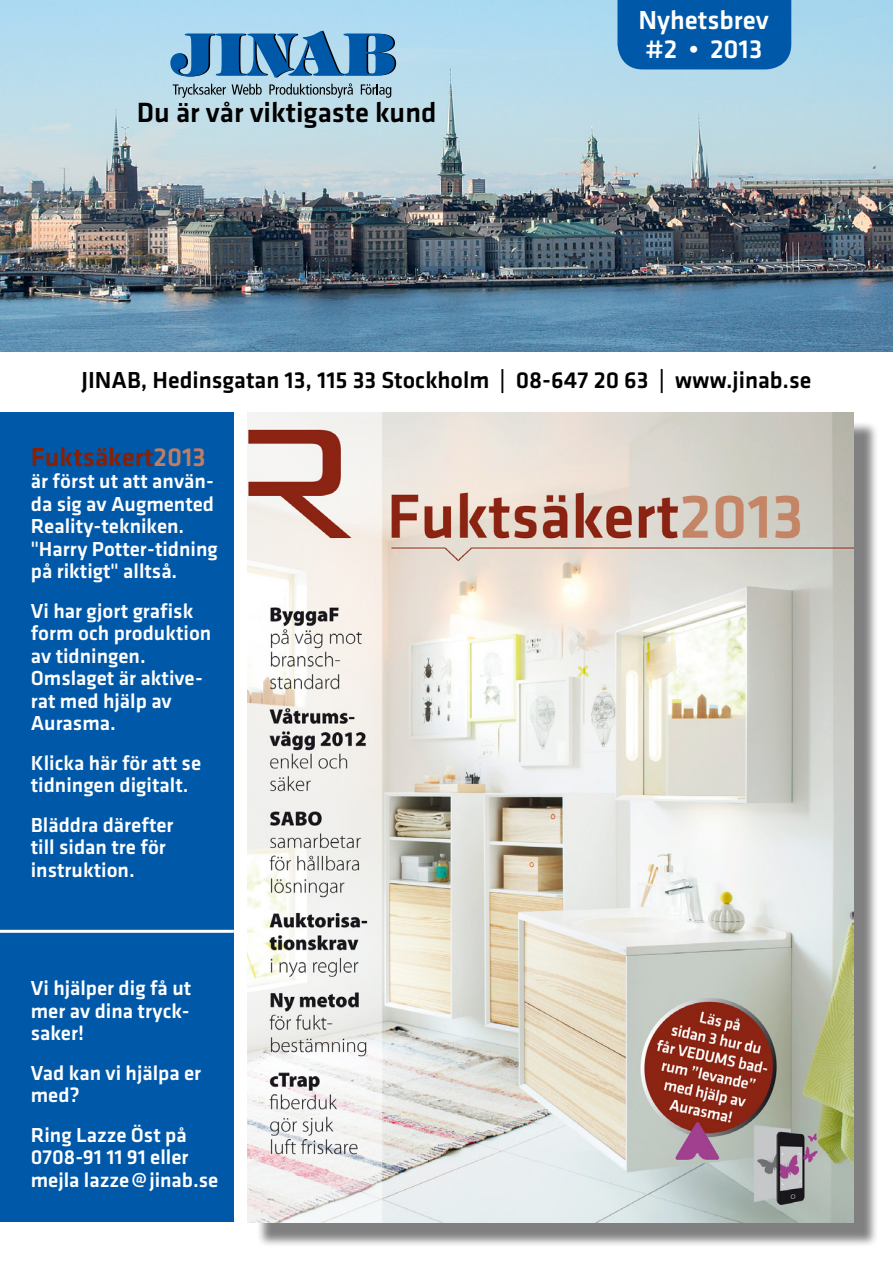
<style>
.page{position:relative;width:893px;height:1263px;background:#fff}
.page>*{position:absolute;margin:0;border:0;box-sizing:border-box;transform-origin:0 0}
.t1{font:500 28.8px "Klavika";color:#000}
.t2{font:500 27px/28.5px "Klavika";color:#fff}
.t3{font:500 27px "Klavika";color:#8a1f03}
.t4{font:500 24px "Klavika";color:#000}
.t5{font:500 21px/22.5px "Klavika";color:#fff}
.s1{color:#c17d62}
</style>
<div class="page">
<img style="left:0;top:0;width:893px;height:352px">
<svg style="left:170px;top:31px;width:226px;height:67px;background:#679ac0"></svg>
<div style="left:617px;top:0;width:174px;height:69px;background:#0058a9"></div>
<div style="left:0;top:412px;width:234px;height:809px;background:#0058a9"></div>
<div style="left:257px;top:422px;width:622px;height:826px;background:#000;opacity:.5"></div>
<img style="left:248px;top:412px;width:606px;height:811px">
<hr style="left:0;top:930px;width:234px;height:3px;background:#fff">
<h1 class="t1" style="left:137px;top:93px;width:301px">Du är vår viktigaste kund</h1>
<p class="t2" style="left:639px;top:5px;width:132px">Nyhetsbrev #2 • 2013</p>
<p class="t4" style="left:82px;top:364px;width:731px">JINAB, Hedinsgatan 13, 115 33 Stockholm | 08-647 20 63 | www.jinab.se</p>
<p class="t3" style="left:31px;top:438px;width:176px">Fuktsäkert<span class="s1">2013</span></p>
<p class="t5" style="left:31px;top:469px;width:188px">är först ut att använ&shy;da sig av Augmented<br>Reality-tekniken. "Harry Potter-tidning på riktigt" alltså.</p>
<p class="t5" style="left:31px;top:599px;width:182px">Vi har gjort grafisk form och produktion av tidningen.<br>Omslaget är aktive&shy;rat med hjälp av<br>Aurasma.</p>
<p class="t5" style="left:31px;top:751px;width:172px">Klicka här för att se tidningen digitalt.</p>
<p class="t5" style="left:31px;top:813px;width:144px">Bläddra därefter till sidan tre för instruktion.</p>
<p class="t5" style="left:31px;top:976px;width:162px;text-align:justify">Vi hjälper dig få ut mer av dina tryck&shy;saker!</p>
<p class="t5" style="left:31px;top:1061px;width:172px">Vad kan vi hjälpa er med?</p>
<p class="t5" style="left:31px;top:1123px;width:189px">Ring Lazze Öst på<br>0708-91 11 91 eller mejla lazze @ jinab.se</p>
</div>
